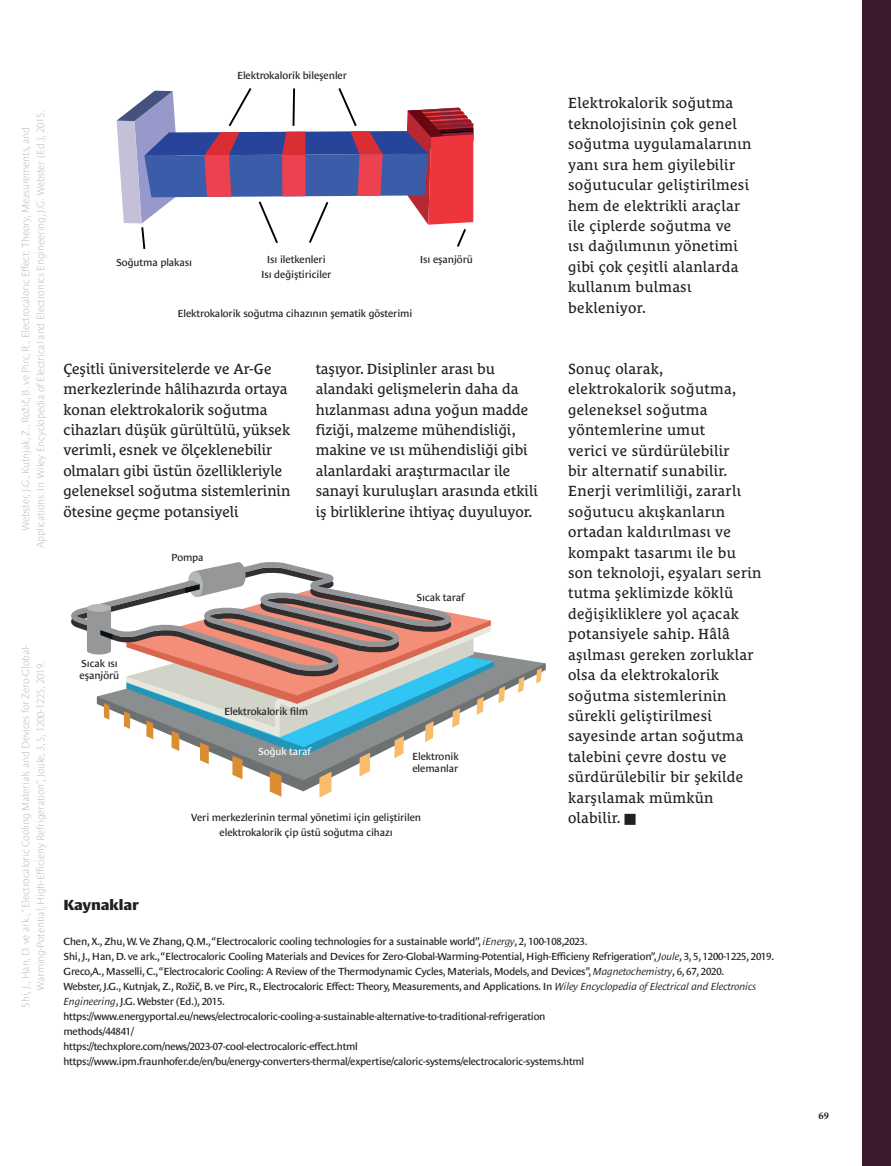
<style>
.page{position:relative;width:891px;height:1166px;background:#fff}
.page>*{position:absolute;margin:0;border:0;box-sizing:border-box;transform-origin:0 0}
.t1{font:15px/20.4px "Le Monde Courrier Pro";letter-spacing:.02em;color:#231f20}
.t2{font:15px/20.4px "Le Monde Courrier Pro";color:#231f20}
.t3{font:700 expanded 15px "Le Monde Sans Pro";letter-spacing:-.01em;color:#231f20}
.t4{font:10.5px/15px "Le Monde Sans Pro";letter-spacing:-.02em;color:#231f20}
.t5{font:300 expanded 10.5px/15px "Le Monde Sans Pro";letter-spacing:-.02em;color:#bbb9ba;text-align:center}
.t6{font:10.5px "Le Monde Sans Pro";letter-spacing:-.01em;color:#fff}
.t7{font:700 10.35px "Minion Pro";color:#231f20}
.s1{font-style:italic}
</style>
<div class="page">
<div style="left:863px;top:0;width:28px;height:1166px;background:#3a1a2f"></div>
<svg style="left:97px;top:656px;width:449px;height:64px"></svg>
<svg style="left:71px;top:597px;width:53px;height:79px"></svg>
<div style="left:87px;top:604px;width:24px;height:8px;background:#b6b8b8;border-radius:50%"></div>
<svg style="left:87px;top:607px;width:26px;height:47px"></svg>
<svg style="left:518px;top:676px;width:6px;height:17px"></svg>
<svg style="left:536px;top:668px;width:6px;height:15px"></svg>
<svg style="left:104px;top:703px;width:5px;height:17px"></svg>
<svg style="left:124px;top:562px;width:381px;height:236px"></svg>
<svg style="left:117px;top:88px;width:356px;height:161px"></svg>
<p class="t5" style="left:19px;top:548px;width:440px;rotate:-90deg">Webster, J.G., Kutnjak, Z., Rožič, B. ve Pirc, R., Electrocaloric Effect: Theory, Measurements, and<br>Applications. In Wiley Encyclopedia of Electrical and Electronics Engineering, J.G. Webster (Ed.), 2015.</p>
<p class="t5" style="left:19px;top:1007px;width:364px;rotate:-90deg">Shi, J., Han, D. ve ark., “Electrocaloric Cooling Materials and Devices for Zero-Global-<br>Warming-Potential, High-Efficieny Refrigeration”, Joule, 3, 5, 1200-1225, 2019.</p>
<p class="t4" style="left:237px;top:69px;width:111px">Elektrokalorik bileşenler</p>
<p class="t4" style="left:116px;top:256px;width:78px">Soğutma plakası</p>
<p class="t4" style="left:267px;top:253px;width:60px">Isı iletkenleri</p>
<p class="t4" style="left:420px;top:253px;width:55px">Isı eşanjörü</p>
<p class="t4" style="left:261px;top:268px;width:72px">Isı değiştiriciler</p>
<p class="t4" style="left:178px;top:306px;width:236px">Elektrokalorik soğutma cihazının şematik gösterimi</p>
<p class="t2" style="left:64px;top:359px;width:228px">Çeşitli üniversitelerde ve Ar-Ge merkezlerinde hâlihazırda ortaya konan elektrokalorik soğutma cihazları düşük gürültülü, yüksek verimli, esnek ve ölçeklenebilir olmaları gibi üstün özellikleriyle geleneksel soğutma sistemlerinin ötesine geçme potansiyeli</p>
<p class="t2" style="left:316px;top:359px;width:223px">taşıyor. Disiplinler arası bu alandaki gelişmelerin daha da hızlanması adına yoğun madde fiziği, malzeme mühendisliği, makine ve ısı mühendisliği gibi alanlardaki araştırmacılar ile sanayi kuruluşları arasında etkili iş birliklerine ihtiyaç duyuluyor.</p>
<p class="t4" style="left:80px;top:658px;width:41px;line-height:12px">Sıcak ısı eşanjörü</p>
<p class="t4" style="left:171px;top:550px;width:34px">Pompa</p>
<p class="t4" style="left:224px;top:704px;width:85px">Elektrokalorik film</p>
<p class="t6" style="left:258px;top:747px;width:54px">Soğuk taraf</p>
<p class="t4" style="left:416px;top:590px;width:50px">Sıcak taraf</p>
<p class="t4" style="left:412px;top:751px;width:48px;line-height:12px">Elektronik elemanlar</p>
<p class="t4" style="left:191px;top:811px;width:231px;text-align:center">Veri merkezlerinin termal yönetimi için geliştirilen elektrokalorik çip üstü soğutma cihazı</p>
<p class="t1" style="left:568px;top:94px;width:185px">Elektrokalorik soğutma teknolojisinin çok genel soğutma uygulamalarının yanı sıra hem giyilebilir soğutucular geliştirilmesi hem de elektrikli araçlar ile çiplerde soğutma ve<br>ısı dağılımının yönetimi gibi çok çeşitli alanlarda kullanım bulması bekleniyor.</p>
<p class="t1" style="left:568px;top:359px;width:195px">Sonuç olarak, elektrokalorik soğutma, geleneksel soğutma yöntemlerine umut<br>verici ve sürdürülebilir<br>bir alternatif sunabilir.<br>Enerji verimliliği, zararlı soğutucu akışkanların ortadan kaldırılması ve kompakt tasarımı ile bu son teknoloji, eşyaları serin tutma şeklimizde köklü değişikliklere yol açacak potansiyele sahip. Hâlâ aşılması gereken zorluklar olsa da elektrokalorik soğutma sistemlerinin sürekli geliştirilmesi sayesinde artan soğutma talebini çevre dostu ve sürdürülebilir bir şekilde karşılamak mümkün olabilir.</p>
<h1 class="t3" style="left:64px;top:896px;width:77px">Kaynaklar</h1>
<p class="t4" style="left:64px;top:934px;width:712px">Chen, X., Zhu, W. Ve Zhang, Q.M., “Electrocaloric cooling technologies for a sustainable world”, <span class="s1">iEnergy</span>, 2, 100-108,2023.<br>Shi, J., Han, D. ve ark., “Electrocaloric Cooling Materials and Devices for Zero-Global-Warming-Potential, High-Efficieny Refrigeration”, <span class="s1">Joule</span>, 3, 5, 1200-1225, 2019.<br>Greco,A., Masselli, C., “Electrocaloric Cooling: A Review of the Thermodynamic Cycles, Materials, Models, and Devices”, <span class="s1">Magnetochemistry</span>, 6, 67, 2020.<br>Webster, J.G., Kutnjak, Z., Rožič, B. ve Pirc, R., Electrocaloric Effect: Theory, Measurements, and Applications. In <span class="s1">Wiley Encyclopedia of Electrical and Electronics Engineering</span>, J.G. Webster (Ed.), 2015.<br>https://www.energyportal.eu/news/electrocaloric-cooling-a-sustainable-alternative-to-traditional-refrigeration<br>methods/44841/<br>https://techxplore.com/news/2023-07-cool-electrocaloric-effect.html https://www.ipm.fraunhofer.de/en/bu/energy-converters-thermal/expertise/caloric-systems/electrocaloric-systems.html</p>
<p class="t7" style="left:819px;top:1109px;width:12px">69</p>
</div>
